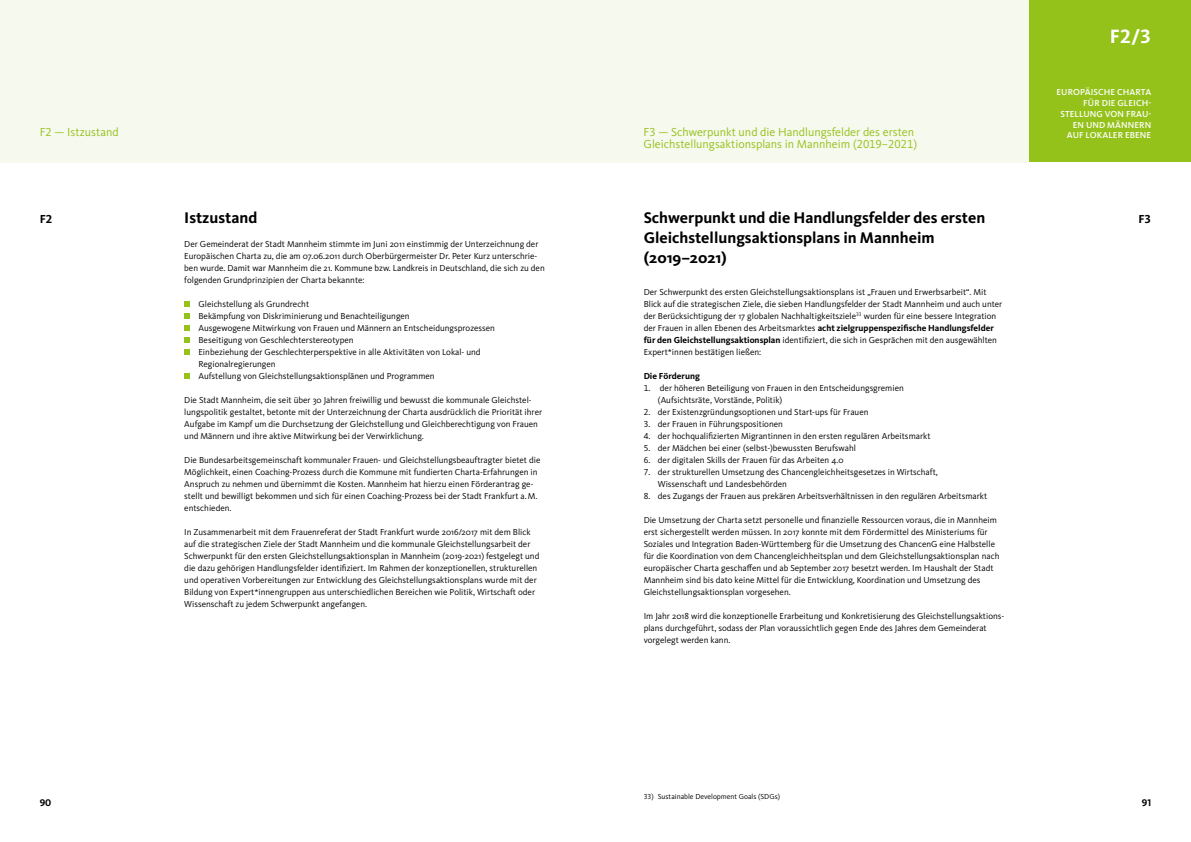
<style>
.page{position:relative;width:1191px;height:842px;background:#fff}
.page>*{position:absolute;margin:0;border:0;box-sizing:border-box;transform-origin:0 0}
.t1{font:700 20px "Kievit OT";color:#fff}
.t2{font:700 16px/20px "Kievit OT";color:#000}
.t3{font:12px/12px "Kievit OT";color:#94c11a}
.t4{font:700 12px "Kievit OT";color:#000}
.t5{font:700 10px "Kievit OT";color:#000}
.t6{font:9px/12px "Kievit OT";color:#000}
.t7{font:500 9px/10.8px "Kievit OT";letter-spacing:.01em;color:#fff;text-align:right}
.t8{font:700 9px "Kievit OT";color:#000}
.t9{font:7.5px "Kievit OT";color:#000}
.s1{font-weight:700}
</style>
<div class="page">
<div style="left:1028px;top:0;width:163px;height:162px;background:#94c11a"></div>
<div style="left:0;top:0;width:1028px;height:163px;background:#f6f9ed"></div>
<svg style="left:184px;top:301px;width:6px;height:6px"></svg>
<svg style="left:184px;top:313px;width:6px;height:6px"></svg>
<svg style="left:184px;top:325px;width:6px;height:6px"></svg>
<svg style="left:184px;top:337px;width:6px;height:6px"></svg>
<svg style="left:184px;top:349px;width:6px;height:6px"></svg>
<svg style="left:184px;top:373px;width:6px;height:6px"></svg>
<h3 class="t3" style="left:40px;top:126px;width:80px">F2 — Istzustand</h3>
<h3 class="t4" style="left:40px;top:211px;width:14px">F2</h3>
<h2 class="t2" style="left:184px;top:207px;width:75px">Istzustand</h2>
<p class="t6" style="left:184px;top:237px;width:362px">Der Gemeinderat der Stadt Mannheim stimmte im Juni 2011 einstimmig der Unterzeichnung der Europäischen Charta zu, die am 07.06.2011 durch Oberbürgermeister Dr. Peter Kurz unterschrie&shy;ben wurde. Damit war Mannheim die 21. Kommune bzw. Landkreis in Deutschland, die sich zu den folgenden Grundprinzipien der Charta bekannte:</p>
<p class="t6" style="left:198px;top:297px;width:298px">Gleichstellung als Grundrecht<br>Bekämpfung von Diskriminierung und Benachteiligungen<br>Ausgewogene Mitwirkung von Frauen und Männern an Entscheidungsprozessen Beseitigung von Geschlechterstereotypen<br>Einbeziehung der Geschlechterperspektive in alle Aktivitäten von Lokal- und Regionalregierungen<br>Aufstellung von Gleichstellungsaktionsplänen und Programmen</p>
<p class="t6" style="left:184px;top:393px;width:359px">Die Stadt Mannheim, die seit über 30 Jahren freiwillig und bewusst die kommunale Gleichstel&shy;lungspolitik gestaltet, betonte mit der Unterzeichnung der Charta ausdrücklich die Priorität ihrer Aufgabe im Kampf um die Durchsetzung der Gleichstellung und Gleichberechtigung von Frauen und Männern und ihre aktive Mitwirkung bei der Verwirklichung.</p>
<p class="t6" style="left:184px;top:453px;width:358px">Die Bundesarbeitsgemeinschaft kommunaler Frauen- und Gleichstellungsbeauftragter bietet die Möglichkeit, einen Coaching-Prozess durch die Kommune mit fundierten Charta-Erfahrungen in Anspruch zu nehmen und übernimmt die Kosten. Mannheim hat hierzu einen Förderantrag ge&shy;stellt und bewilligt bekommen und sich für einen Coaching-Prozess bei der Stadt Frankfurt a.M. entschieden.</p>
<p class="t6" style="left:184px;top:525px;width:357px">In Zusammenarbeit mit dem Frauenreferat der Stadt Frankfurt wurde 2016/2017 mit dem Blick auf die strategischen Ziele der Stadt Mannheim und die kommunale Gleichstellungsarbeit der Schwerpunkt für den ersten Gleichstellungsaktionsplan in Mannheim (2019-2021) festgelegt und die dazu gehörigen Handlungsfelder identifiziert. Im Rahmen der konzeptionellen, strukturellen und operativen Vorbereitungen zur Entwicklung des Gleichstellungsaktionsplans wurde mit der Bildung von Expert*innengruppen aus unterschiedlichen Bereichen wie Politik, Wirtschaft oder Wissenschaft zu jedem Schwerpunkt angefangen.</p>
<h3 class="t3" style="left:643px;top:126px;width:275px">F3 — Schwerpunkt und die Handlungsfelder des ersten<br>Gleichstellungsaktionsplans in Mannheim (2019–2021)</h3>
<h2 class="t2" style="left:643px;top:207px;width:343px">Schwerpunkt und die Handlungsfelder des ersten<br>Gleichstellungsaktionsplans in Mannheim (2019–2021)</h2>
<p class="t6" style="left:643px;top:285px;width:360px">Der Schwerpunkt des ersten Gleichstellungsaktionsplans ist „Frauen und Erwerbsarbeit“. Mit Blick auf die strategischen Ziele, die sieben Handlungsfelder der Stadt Mannheim und auch unter der Berücksichtigung der 17 globalen Nachhaltigkeitsziele<sup>33</sup> wurden für eine bessere Integration der Frauen in allen Ebenen des Arbeitsmarktes <span class="s1">acht zielgruppenspezifische Handlungsfelder für den Gleichstellungsaktionsplan</span> identifiziert, die sich in Gesprächen mit den ausgewählten Expert*innen bestätigen ließen:</p>
<p class="t8" style="left:643px;top:370px;width:58px">Die Förderung</p>
<p class="t6" style="left:658px;top:381px;width:247px;text-indent:-14px">1. der höheren Beteiligung von Frauen in den Entscheidungsgremien (Aufsichtsräte, Vorstände, Politik)</p>
<p class="t6" style="left:643px;top:405px;width:226px">2. der Existenzgründungsoptionen und Start-ups für Frauen</p>
<p class="t6" style="left:643px;top:417px;width:141px">3. der Frauen in Führungspositionen</p>
<p class="t6" style="left:643px;top:429px;width:288px">4. der hochqualifizierten Migrantinnen in den ersten regulären Arbeitsmarkt</p>
<p class="t6" style="left:643px;top:441px;width:214px">5. der Mädchen bei einer (selbst-)bewussten Berufswahl</p>
<p class="t6" style="left:643px;top:453px;width:201px">6. der digitalen Skills der Frauen für das Arbeiten 4.0</p>
<p class="t6" style="left:658px;top:465px;width:281px;text-indent:-14px">7. der strukturellen Umsetzung des Chancengleichheitsgesetzes in Wirtschaft,<br>Wissenschaft und Landesbehörden</p>
<p class="t6" style="left:643px;top:489px;width:345px">8. des Zugangs der Frauen aus prekären Arbeitsverhältnissen in den regulären Arbeitsmarkt</p>
<p class="t6" style="left:643px;top:513px;width:357px">Die Umsetzung der Charta setzt personelle und finanzielle Ressourcen voraus, die in Mannheim erst sichergestellt werden müssen. In 2017 konnte mit dem Fördermittel des Ministeriums für Soziales und Integration Baden-Württemberg für die Umsetzung des ChancenG eine Halbstelle für die Koordination von dem Chancengleichheitsplan und dem Gleichstellungsaktionsplan nach europäischer Charta geschaffen und ab September 2017 besetzt werden. Im Haushalt der Stadt Mannheim sind bis dato keine Mittel für die Entwicklung, Koordination und Umsetzung des Gleichstellungsaktionsplan vorgesehen.</p>
<p class="t6" style="left:643px;top:609px;width:362px">Im Jahr 2018 wird die konzeptionelle Erarbeitung und Konkretisierung des Gleichstellungsaktions&shy;plans durchgeführt, sodass der Plan voraussichtlich gegen Ende des Jahres dem Gemeinderat vorgelegt werden kann.</p>
<h1 class="t1" style="left:1109px;top:24px;width:43px">F2/3</h1>
<p class="t7" style="left:1056px;top:87px;width:96px">EUROPÄISCHE CHARTA<br>FÜR DIE GLEICH-<br>STELLUNG VON FRAU-<br>EN UND MÄNNERN<br>AUF LOKALER EBENE</p>
<h3 class="t4" style="left:1138px;top:211px;width:14px">F3</h3>
<p class="t9" style="left:643px;top:791px;width:138px">33) Sustainable Development Goals (SDGs)</p>
<p class="t5" style="left:40px;top:797px;width:13px">90</p>
<p class="t5" style="left:1141px;top:797px;width:11px">91</p>
</div>
